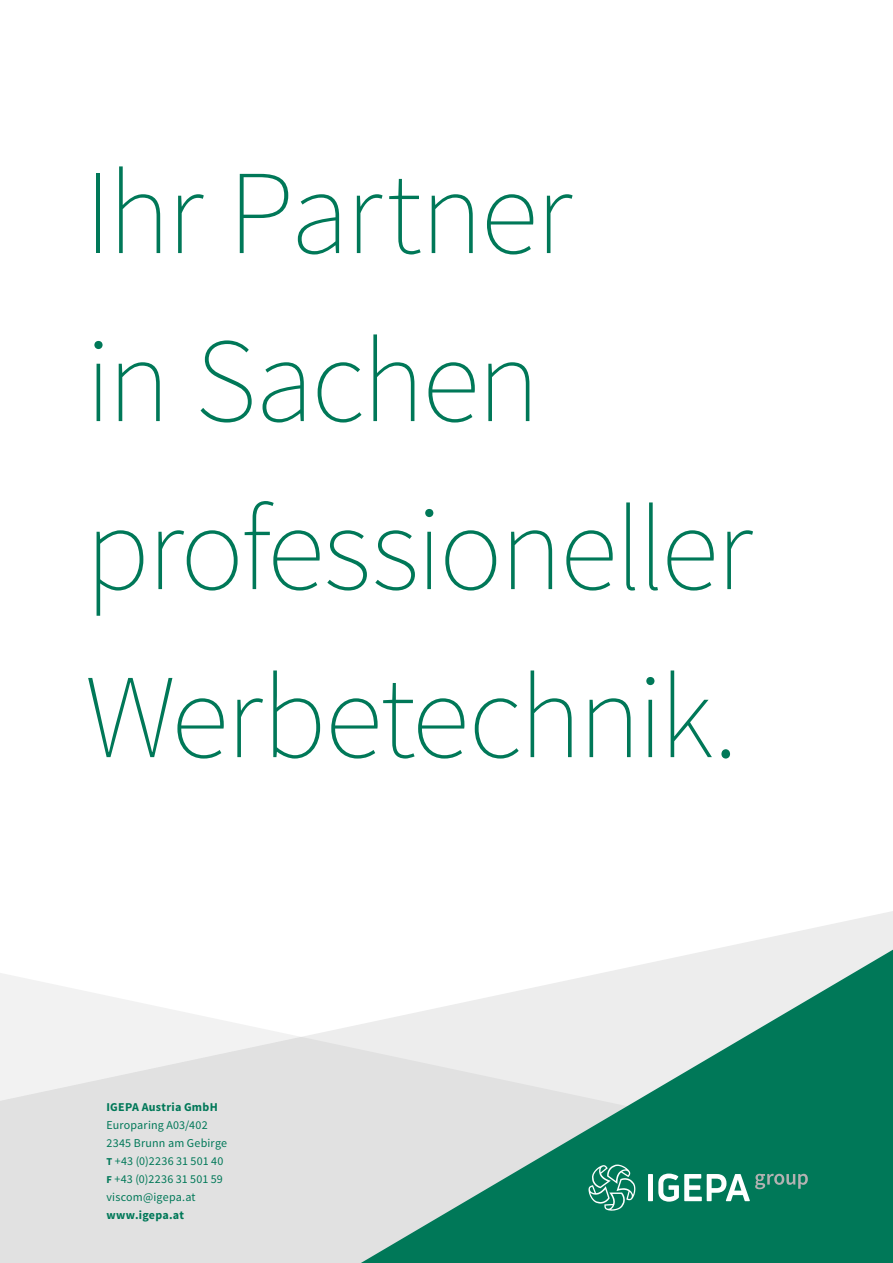
<style>
.page{position:relative;width:893px;height:1263px;background:#fff}
.page>*{position:absolute;margin:0;border:0;box-sizing:border-box;transform-origin:0 0}
.t1{font:200 120px/168px "Source Sans Pro";letter-spacing:-.025em;color:#007858}
.t2{font:12px/18px "Source Sans Pro";letter-spacing:.015em;color:#007858}
.t3{font:700 12px "Source Sans Pro";letter-spacing:.02em;color:#007858}
.s1{font-weight:700;font-size:10.5px}
</style>
<div class="page">
<svg style="left:712px;top:911px;width:181px;height:39px;fill:#f1f1f1"></svg>
<svg style="left:0;top:973px;width:361px;height:290px;fill:#e1e1e1"></svg>
<svg style="left:361px;top:950px;width:532px;height:313px;background:#7ab4a4"></svg>
<div style="left:648px;top:1174px;width:5px;height:27px;background:#fff"></div>
<svg style="left:658px;top:1173px;width:150px;height:29px"></svg>
<svg style="left:588px;top:1164px;width:48px;height:47px;background:#39967d"></svg>
<h1 class="t1" style="left:85px;top:129px;width:669px">Ihr Partner<br>in Sachen professioneller<br>Werbetechnik.</h1>
<p class="t3" style="left:106px;top:1099px;width:113px">IGEPA Austria GmbH</p>
<p class="t2" style="left:106px;top:1116px;width:122px">Europaring A03/402<br>2345 Brunn am Gebirge<br><span class="s1">T</span> +43 (0)2236 31 501 40<br><span class="s1">F</span> +43 (0)2236 31 501 59 viscom@igepa.at</p>
<p class="t3" style="left:106px;top:1207px;width:79px">www.igepa.at</p>
</div>
